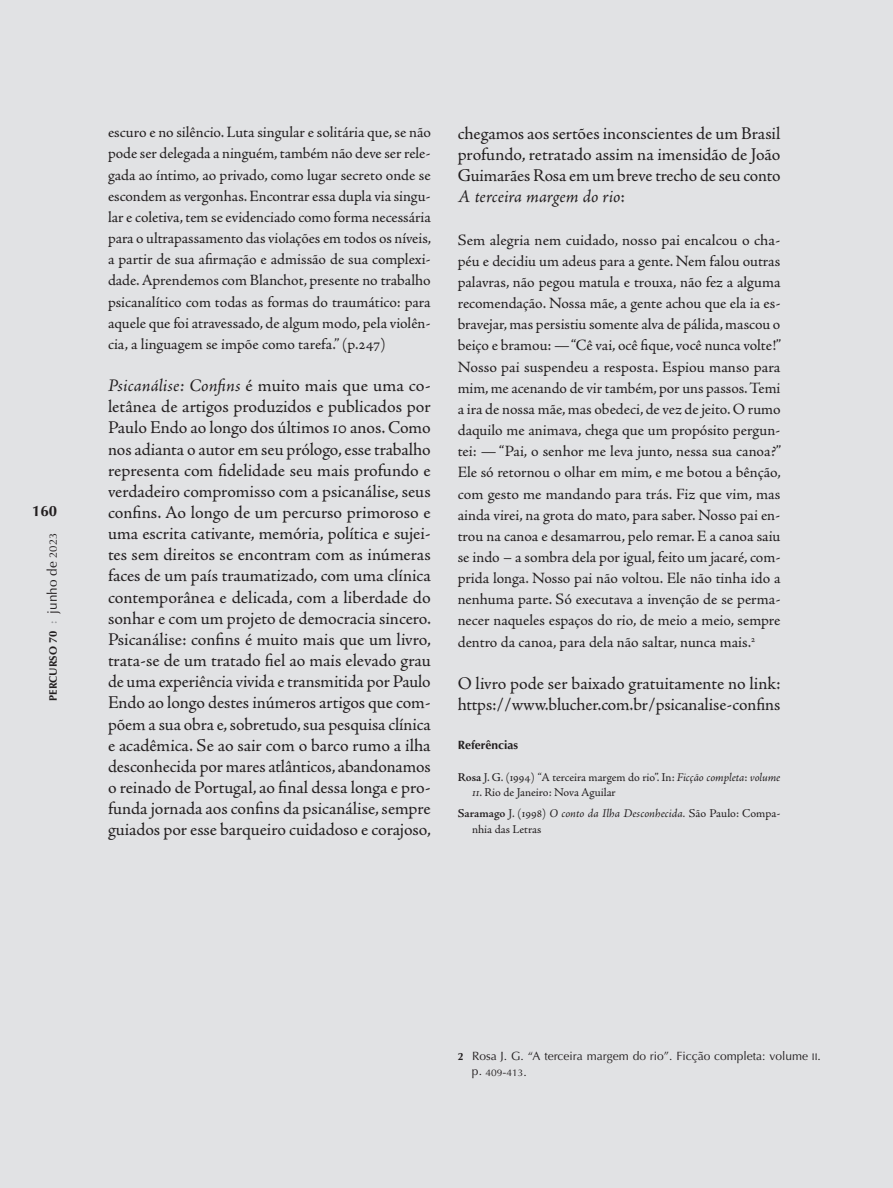
<style>
.page{position:relative;width:893px;height:1188px;background:#e1e2e4}
.page>*{position:absolute;margin:0;border:0;box-sizing:border-box;transform-origin:0 0}
.t1{font:18px/21.1px "Adobe Jenson Pro";letter-spacing:-.005em;color:#231f20;text-align:justify}
.t2{font:15.75px/21.1px "Adobe Jenson Pro";color:#231f20;text-align:justify}
.t3{font:700 15px "Optima LT Std";color:#231f20}
.t4{font:12px/15.8px "Adobe Jenson Pro";color:#231f20}
.t5{font:12px "Optima LT Std";color:#231f20}
.t6{font:700 12px "Optima LT Std";color:#231f20}
.t7{font:10.8px "Optima LT Std Bold SC800";color:#231f20}
.t8{font:9.6px "Optima LT Std";color:#231f20;scale:1.06 1}
.s1{font-size:11.25px}
.s2{font-family:"Adobe Jenson Pro";font-size:13.5px;color:#939598}
.s3{font-family:"Optima LT Std";font-size:13.5px}
.s4{font-family:"Optima LT Std"}
.s5{font-style:italic}
.s6{font-weight:600}
.s7{font-weight:700;font-size:10.5px}
.s8{font-size:9.6px}
.s9{font-size:12px}
</style>
<div class="page">
<p class="t3" style="left:32px;top:502px;width:27px">160</p>
<p class="t7" style="left:47px;top:701px;width:170px;rotate:-90deg">percurso <span class="s1">70</span> <span class="s2">:</span> <span class="s3">junho de</span> <span class="s4">2023</span></p>
<p class="t2" style="left:108px;top:122px;width:325px">escuro e no silêncio. Luta singular e solitária que, se não pode ser delegada a ninguém, também não deve ser rele&shy;gada ao íntimo, ao privado, como lugar secreto onde se escondem as vergonhas. Encontrar essa dupla via singu&shy;lar e coletiva, tem se evidenciado como forma necessária para o ultrapassamento das violações em todos os níveis, a partir de sua afirmação e admissão de sua complexi&shy;dade. Aprendemos com Blanchot, presente no trabalho psicanalítico com todas as formas do traumático: para aquele que foi atravessado, de algum modo, pela violên&shy;cia, a linguagem se impõe como tarefa.” (p.247)</p>
<p class="t1" style="left:108px;top:375px;width:325px"><span class="s5">Psicanálise: Confins</span> é muito mais que uma co&shy;letânea de artigos produzidos e publicados por Paulo Endo ao longo dos últimos 10 anos. Como nos adianta o autor em seu prólogo, esse trabalho representa com fidelidade seu mais profundo e verdadeiro compromisso com a psicanálise, seus confins. Ao longo de um percurso primoroso e uma escrita cativante, memória, política e sujei&shy;tes sem direitos se encontram com as inúmeras faces de um país traumatizado, com uma clínica contemporânea e delicada, com a liberdade do sonhar e com um projeto de democracia sincero.<br>Psicanálise: confins é muito mais que um livro, trata-se de um tratado fiel ao mais elevado grau de uma experiência vivida e transmitida por Paulo Endo ao longo destes inúmeros artigos que com&shy;põem a sua obra e, sobretudo, sua pesquisa clínica e acadêmica. Se ao sair com o barco rumo a ilha desconhecida por mares atlânticos, abandonamos o reinado de Portugal, ao final dessa longa e pro&shy;funda jornada aos confins da psicanálise, sempre guiados por esse barqueiro cuidadoso e corajoso,</p>
<p class="t1" style="left:458px;top:123px;width:324px">chegamos aos sertões inconscientes de um Brasil profundo, retratado assim na imensidão de João Guimarães Rosa em um breve trecho de seu conto <span class="s5">A terceira margem do rio</span>:</p>
<p class="t2" style="left:458px;top:229px;width:325px">Sem alegria nem cuidado, nosso pai encalcou o cha&shy;péu e decidiu um adeus para a gente. Nem falou outras palavras, não pegou matula e trouxa, não fez a alguma recomendação. Nossa mãe, a gente achou que ela ia es&shy;bravejar, mas persistiu somente alva de pálida, mascou o beiço e bramou: — “Cê vai, ocê fique, você nunca volte!” Nosso pai suspendeu a resposta. Espiou manso para mim, me acenando de vir também, por uns passos. Temi a ira de nossa mãe, mas obedeci, de vez de jeito. O rumo daquilo me animava, chega que um propósito pergun&shy;tei: — “Pai, o senhor me leva junto, nessa sua canoa?” Ele só retornou o olhar em mim, e me botou a bênção, com gesto me mandando para trás. Fiz que vim, mas ainda virei, na grota do mato, para saber. Nosso pai en&shy;trou na canoa e desamarrou, pelo remar. E a canoa saiu se indo – a sombra dela por igual, feito um jacaré, com&shy;prida longa. Nosso pai não voltou. Ele não tinha ido a nenhuma parte. Só executava a invenção de se perma&shy;necer naqueles espaços do rio, de meio a meio, sempre dentro da canoa, para dela não saltar, nunca mais.<sup>2</sup></p>
<p class="t1" style="left:458px;top:673px;width:324px">O livro pode ser baixado gratuitamente no link: https://www.blucher.com.br/psicanalise-confins</p>
<p class="t6" style="left:458px;top:738px;width:62px">Referências</p>
<p class="t4" style="left:472px;top:769px;width:310px;text-indent:-14px"><span class="s6">Rosa</span> J. G. (1994) <span class="s5">“</span>A terceira margem do rio”. In: <span class="s5">Ficção completa</span>: <span class="s5">volume<br>II</span>. Rio de Janeiro: Nova Aguilar</p>
<p class="t4" style="left:472px;top:806px;width:310px;text-indent:-14px"><span class="s6">Saramago</span> J. (1998) <span class="s5">O conto da Ilha Desconhecida.</span> São Paulo: Compa&shy;nhia das Letras</p>
<p class="t5" style="left:458px;top:1049px;width:365px"><span class="s7">2</span> Rosa J. G. “A terceira margem do rio”. Ficção completa: volume <span class="s8">II</span>.</p>
<p class="t8" style="left:472px;top:1067px;width:53px"><span class="s9">p.</span> 409<span class="s9">-</span>413<span class="s9">.</span></p>
</div>
